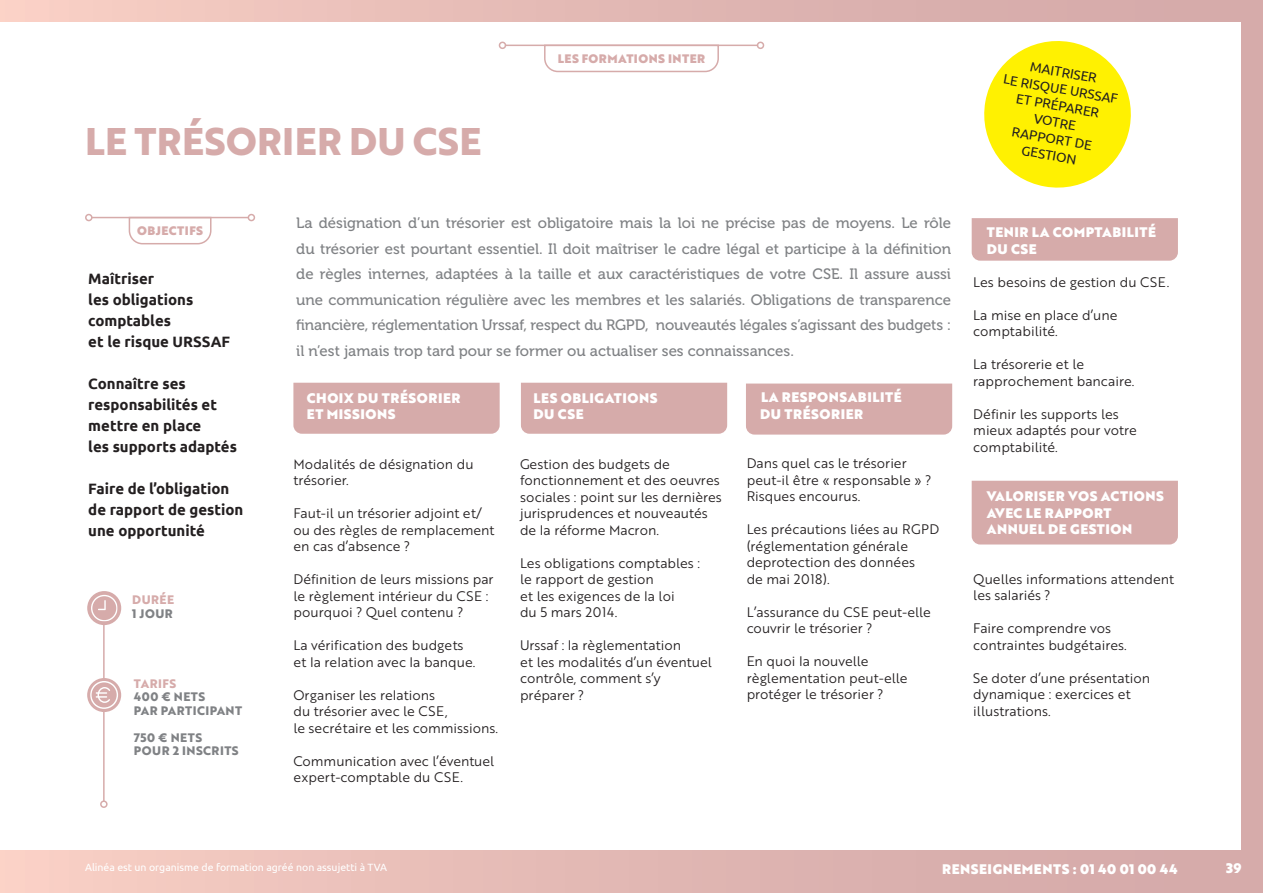
<style>
.page{position:relative;width:1263px;height:893px;background:#fff}
.page>*{position:absolute;margin:0;border:0;box-sizing:border-box;transform-origin:0 0}
.t1{font:700 37.5px "Brother 1816 Extra";letter-spacing:.01em;color:#d6abaa}
.t2{font:15px/25.5px "Museo 500";color:#808285;text-align:justify}
.t3{font:700 15px/21px "Ubuntu";color:#231f20}
.t4{font:13.5px/16.5px "Brother 1816 Book";color:#231f20}
.t5{font:13.5px "Brother 1816 Black";letter-spacing:.04em;color:#fff}
.t6{font:13.5px "Ubuntu";color:#231f20}
.t7{font:13.5px "Brother 1816 Book";letter-spacing:.02em;color:#231f20}
.t8{font:700 12px "Brother 1816 Extra";letter-spacing:.04em;color:#808285}
.t9{font:12px "Brother 1816 Black";letter-spacing:.04em;color:#d6abaa}
.t10{font:700 12px "Brother 1816 Extra";letter-spacing:.04em;color:#d6abaa}
.t11{font:10.5px "Ubuntu";color:#fff}
</style>
<div class="page">
<div style="left:0;top:0;width:1242px;height:21px;background:linear-gradient(to right,#f7cec4,#d1a6a6)"></div>
<div style="left:0;top:850px;width:1242px;height:43px;background:linear-gradient(to right,#f7cec4,#d1a6a6)"></div>
<div style="left:1242px;top:0;width:21px;height:893px;background:#d6abaa"></div>
<svg style="left:543px;top:44px;width:177px;height:29px"></svg>
<hr style="left:505px;top:45px;width:252px;height:1px;background:#d6abaa">
<div style="left:757px;top:42px;width:7px;height:7px;border:2px solid #d6abaa;border-radius:50%"></div>
<div style="left:499px;top:42px;width:7px;height:7px;border:2px solid #d6abaa;border-radius:50%"></div>
<div style="left:293px;top:383px;width:207px;height:51px;background:#d6abaa"></div>
<div style="left:521px;top:383px;width:206px;height:51px;background:#d6abaa"></div>
<div style="left:746px;top:384px;width:206px;height:51px;background:#d6abaa"></div>
<div style="left:972px;top:218px;width:206px;height:43px;background:#d6abaa"></div>
<div style="left:972px;top:481px;width:206px;height:63px;background:#d6abaa"></div>
<div style="left:87px;top:591px;width:34px;height:34px;background:#d6abaa;border-radius:50%"></div>
<svg style="left:91px;top:595px;width:27px;height:26px"></svg>
<hr style="left:103px;top:625px;width:2px;height:176px;background:#d6abaa">
<div style="left:100px;top:800px;width:8px;height:8px;border:2px solid #d6abaa;border-radius:50%"></div>
<div style="left:87px;top:678px;width:34px;height:34px;background:#d6abaa;border-radius:50%"></div>
<svg style="left:90px;top:681px;width:28px;height:28px"></svg>
<svg style="left:128px;top:216px;width:84px;height:29px"></svg>
<hr style="left:92px;top:217px;width:156px;height:1px;background:#d6abaa">
<div style="left:248px;top:214px;width:7px;height:7px;border:2px solid #d6abaa;border-radius:50%"></div>
<div style="left:85px;top:214px;width:8px;height:7px;border:2px solid #d6abaa;border-radius:50%"></div>
<svg style="left:984px;top:41px;width:147px;height:147px"></svg>
<p class="t1" style="left:85px;top:112px;width:398px">LE TRÉSORIER DU CSE</p>
<p class="t9" style="left:558px;top:49px;width:149px">LES FORMATIONS INTER</p>
<p class="t9" style="left:137px;top:221px;width:68px">OBJECTIFS</p>
<p class="t3" style="left:88px;top:268px;width:67px">Maîtriser</p>
<p class="t3" style="left:88px;top:289px;width:107px">les obligations</p>
<p class="t3" style="left:88px;top:310px;width:84px">comptables</p>
<p class="t3" style="left:88px;top:331px;width:143px">et le risque URSSAF</p>
<p class="t3" style="left:88px;top:373px;width:99px">Connaître ses</p>
<p class="t3" style="left:88px;top:394px;width:130px">responsabilités et mettre en place</p>
<p class="t3" style="left:88px;top:436px;width:150px">les supports adaptés</p>
<p class="t3" style="left:88px;top:478px;width:157px">Faire de l’obligation de rapport de gestion une opportunité</p>
<p class="t10" style="left:132px;top:591px;width:43px">DURÉE</p>
<p class="t8" style="left:132px;top:604px;width:42px">1 JOUR</p>
<p class="t10" style="left:134px;top:674px;width:44px">TARIFS</p>
<p class="t8" style="left:134px;top:688px;width:73px">400 € NETS</p>
<p class="t8" style="left:134px;top:701px;width:110px">PAR PARTICIPANT</p>
<p class="t8" style="left:134px;top:728px;width:70px">750 € NETS</p>
<p class="t8" style="left:134px;top:742px;width:106px">POUR 2 INSCRITS</p>
<p class="t2" style="left:296px;top:210px;width:656px">La désignation d’un trésorier est obligatoire mais la loi ne précise pas de moyens. Le rôle du trésorier est pourtant essentiel. Il doit maîtriser le cadre légal et participe à la définition de règles internes, adaptées à la taille et aux caractéristiques de votre CSE. Il assure aussi une communication régulière avec les membres et les salariés. Obligations de transparence financière, réglementation Urssaf, respect du RGPD, nouveautés légales s’agissant des budgets : il n’est jamais trop tard pour se former ou actualiser ses connaissances.</p>
<p class="t5" style="left:307px;top:387px;width:155px">CHOIX DU TRÉSORIER</p>
<p class="t5" style="left:307px;top:404px;width:90px">ET MISSIONS</p>
<p class="t4" style="left:293px;top:455px;width:182px">Modalités de désignation du</p>
<p class="t4" style="left:293px;top:472px;width:57px">trésorier.</p>
<p class="t4" style="left:293px;top:505px;width:202px">Faut-il un trésorier adjoint et/ ou des règles de remplacement en cas d’absence ?</p>
<p class="t4" style="left:293px;top:571px;width:202px">Définition de leurs missions par le règlement intérieur du CSE :</p>
<p class="t4" style="left:293px;top:604px;width:172px">pourquoi ? Quel contenu ?</p>
<p class="t4" style="left:293px;top:637px;width:172px">La vérification des budgets</p>
<p class="t4" style="left:293px;top:653px;width:183px">et la relation avec la banque.</p>
<p class="t4" style="left:293px;top:686px;width:143px">Organiser les relations</p>
<p class="t4" style="left:293px;top:703px;width:156px">du trésorier avec le CSE,</p>
<p class="t4" style="left:293px;top:719px;width:206px">le secrétaire et les commissions.</p>
<p class="t4" style="left:293px;top:752px;width:202px">Communication avec l’éventuel</p>
<p class="t4" style="left:293px;top:769px;width:171px">expert-comptable du CSE.</p>
<p class="t5" style="left:533px;top:387px;width:126px">LES OBLIGATIONS</p>
<p class="t5" style="left:533px;top:404px;width:52px">DU CSE</p>
<p class="t4" style="left:520px;top:455px;width:151px">Gestion des budgets de</p>
<p class="t4" style="left:520px;top:472px;width:201px">fonctionnement et des oeuvres</p>
<p class="t4" style="left:520px;top:488px;width:203px">sociales : point sur les dernières</p>
<p class="t4" style="left:520px;top:505px;width:189px">jurisprudences et nouveautés de la réforme Macron.</p>
<p class="t4" style="left:520px;top:554px;width:182px">Les obligations comptables :</p>
<p class="t4" style="left:520px;top:571px;width:135px">le rapport de gestion</p>
<p class="t4" style="left:520px;top:587px;width:156px">et les exigences de la loi</p>
<p class="t4" style="left:520px;top:604px;width:99px">du 5 mars 2014.</p>
<p class="t4" style="left:520px;top:637px;width:163px">Urssaf : la règlementation</p>
<p class="t4" style="left:520px;top:653px;width:193px">et les modalités d’un éventuel contrôle, comment s’y préparer ?</p>
<p class="t5" style="left:761px;top:387px;width:142px">LA RESPONSABILITÉ</p>
<p class="t5" style="left:760px;top:403px;width:105px">DU TRÉSORIER</p>
<p class="t4" style="left:747px;top:454px;width:162px">Dans quel cas le trésorier</p>
<p class="t4" style="left:747px;top:471px;width:186px">peut-il être « responsable » ?<br>Risques encourus.</p>
<p class="t4" style="left:747px;top:520px;width:194px">Les précautions liées au RGPD</p>
<p class="t4" style="left:747px;top:537px;width:163px">(réglementation générale</p>
<p class="t4" style="left:747px;top:553px;width:170px">deprotection des données</p>
<p class="t7" style="left:747px;top:569px;width:85px">de mai 2018).</p>
<p class="t4" style="left:747px;top:603px;width:186px">L’assurance du CSE peut-elle couvrir le trésorier ?</p>
<p class="t4" style="left:747px;top:652px;width:162px">En quoi la nouvelle règlementation peut-elle protéger le trésorier ?</p>
<p class="t6" style="left:1032px;top:58px;width:69px;rotate:10deg">MAITRISER</p>
<p class="t6" style="left:1005px;top:71px;width:118px;rotate:10deg">LE RISQUE URSSAF</p>
<p class="t6" style="left:1018px;top:90px;width:86px;rotate:10deg">ET PRÉPARER</p>
<p class="t6" style="left:1035px;top:110px;width:44px;rotate:10deg">VOTRE</p>
<p class="t6" style="left:1013px;top:123px;width:83px;rotate:10deg">RAPPORT DE</p>
<p class="t6" style="left:1023px;top:142px;width:57px;rotate:10deg">GESTION</p>
<p class="t5" style="left:987px;top:222px;width:171px">TENIR LA COMPTABILITÉ</p>
<p class="t5" style="left:987px;top:238px;width:52px">DU CSE</p>
<p class="t4" style="left:973px;top:273px;width:198px">Les besoins de gestion du CSE.</p>
<p class="t4" style="left:973px;top:306px;width:146px">La mise en place d’une comptabilité.</p>
<p class="t4" style="left:973px;top:355px;width:163px">La trésorerie et le rapprochement bancaire.</p>
<p class="t4" style="left:973px;top:405px;width:165px">Définir les supports les mieux adaptés pour votre comptabilité.</p>
<p class="t5" style="left:987px;top:486px;width:179px">VALORISER VOS ACTIONS</p>
<p class="t5" style="left:987px;top:502px;width:126px">AVEC LE RAPPORT</p>
<p class="t5" style="left:987px;top:519px;width:147px">ANNUEL DE GESTION</p>
<p class="t4" style="left:973px;top:570px;width:202px">Quelles informations attendent les salariés ?</p>
<p class="t4" style="left:973px;top:619px;width:155px">Faire comprendre vos contraintes budgétaires.</p>
<p class="t4" style="left:973px;top:669px;width:178px">Se doter d’une présentation</p>
<p class="t4" style="left:973px;top:685px;width:159px">dynamique : exercices et illustrations.</p>
<p class="t11" style="left:85px;top:861px;width:303px">Alinéa est un organisme de formation agréé non assujetti à TVA</p>
<p class="t5" style="left:942px;top:858px;width:237px">RENSEIGNEMENTS : 01 40 01 00 44</p>
<p class="t5" style="left:1226px;top:858px;width:17px">39</p>
</div>
